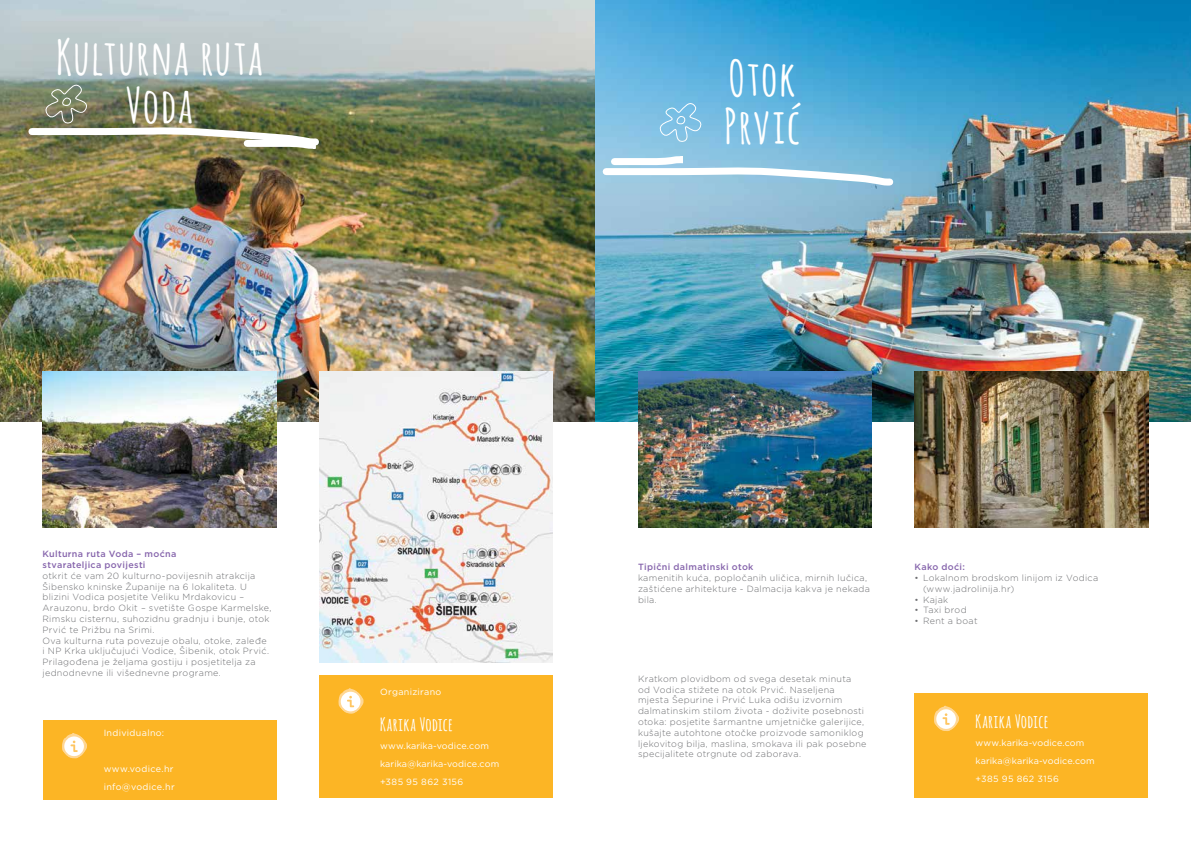
<style>
.page{position:relative;width:1191px;height:842px;background:#fff}
.page>*{position:absolute;margin:0;border:0;box-sizing:border-box;transform-origin:0 0}
.t1{font:700 48px/48px "Amatic";letter-spacing:.06em;color:#fff;text-align:center}
.t2{font:700 18px "Amatic";letter-spacing:.045em;color:#fff}
.t3{font:300 9px/10.8px "Gotham";letter-spacing:.035em;color:#6d6e71}
.t4{font:9px/18px "Gotham";letter-spacing:.015em;color:#fff}
.t5{font:500 9px/10.8px "Gotham";letter-spacing:.035em;color:#8665ac}
.t6{font:9px/18px "Gotham";letter-spacing:.035em;color:#fff}
</style>
<div class="page">
<img style="left:0;top:0;width:1191px;height:421px">
<img style="left:25px;top:81px;width:298px;height:73px">
<div style="left:319px;top:675px;width:234px;height:123px;background:#fcb525"></div>
<div style="left:43px;top:720px;width:233px;height:79px;background:#fcb525"></div>
<svg style="left:338px;top:688px;width:26px;height:26px"></svg>
<svg style="left:62px;top:733px;width:25px;height:26px"></svg>
<img style="left:43px;top:371px;width:233px;height:156px">
<img style="left:319px;top:371px;width:234px;height:291px">
<div style="left:914px;top:694px;width:234px;height:104px;background:#fcb525"></div>
<svg style="left:599px;top:151px;width:298px;height:39px"></svg>
<svg style="left:656px;top:100px;width:50px;height:43px;background:#87c4e5"></svg>
<img style="left:914px;top:371px;width:234px;height:156px">
<img style="left:638px;top:371px;width:234px;height:156px">
<svg style="left:934px;top:705px;width:25px;height:26px"></svg>
<h1 class="t1" style="left:56px;top:31px;width:208px">Kulturna ruta<br>Voda</h1>
<h1 class="t1" style="left:724px;top:53px;width:76px;text-align:left">Otok<br>Prvić</h1>
<p class="t5" style="left:43px;top:548px;width:135px">Kulturna ruta Voda – moćna stvarateljica povijesti</p>
<p class="t3" style="left:43px;top:570px;width:231px">otkrit će vam 20 kulturno-povijesnih atrakcija Šibensko kninske Županije na 6 lokaliteta. U blizini Vodica posjetite Veliku Mrdakovicu – Arauzonu, brdo Okit – svetište Gospe Karmelske, Rimsku cisternu, suhozidnu gradnju i bunje, otok Prvić te Prižbu na Srimi.<br>Ova kulturna ruta povezuje obalu, otoke, zaleđe<br>i NP Krka uključujući Vodice, Šibenik, otok Prvić.<br>Prilagođena je željama gostiju i posjetitelja za jednodnevne ili višednevne programe.</p>
<p class="t6" style="left:104px;top:724px;width:62px">Individualno:</p>
<p class="t6" style="left:104px;top:760px;width:73px">www.vodice.hr info@vodice.hr</p>
<p class="t6" style="left:380px;top:683px;width:63px">Organizirano</p>
<h2 class="t2" style="left:380px;top:712px;width:74px">Karika Vodice</h2>
<p class="t4" style="left:380px;top:737px;width:121px">www.karika-vodice.com karika@karika-vodice.com +385 95 862 3156</p>
<p class="t5" style="left:638px;top:562px;width:117px">Tipični dalmatinski otok</p>
<p class="t3" style="left:638px;top:572px;width:233px">kamenitih kuća, popločanih uličica, mirnih lučica, zaštićene arhitekture - Dalmacija kakva je nekada bila.</p>
<p class="t3" style="left:638px;top:673px;width:230px">Kratkom plovidbom od svega desetak minuta<br>od Vodica stižete na otok Prvić. Naseljena mjesta Šepurine i Prvić Luka odišu izvornim dalmatinskim stilom života - doživite posebnosti otoka: posjetite šarmantne umjetničke galerijice, kušajte autohtone otočke proizvode samoniklog ljekovitog bilja, maslina, smokava ili pak posebne specijalitete otrgnute od zaborava.</p>
<p class="t5" style="left:914px;top:561px;width:52px">Kako doći:</p>
<p class="t3" style="left:923px;top:572px;width:177px;text-indent:-9px">• Lokalnom brodskom linijom iz Vodica (www.jadrolinija.hr)</p>
<p class="t3" style="left:914px;top:594px;width:35px">• Kajak</p>
<p class="t3" style="left:914px;top:604px;width:54px">• Taxi brod</p>
<p class="t3" style="left:914px;top:615px;width:65px">• Rent a boat</p>
<h2 class="t2" style="left:975px;top:708px;width:74px">Karika Vodice</h2>
<p class="t4" style="left:975px;top:734px;width:121px">www.karika-vodice.com karika@karika-vodice.com +385 95 862 3156</p>
</div>
